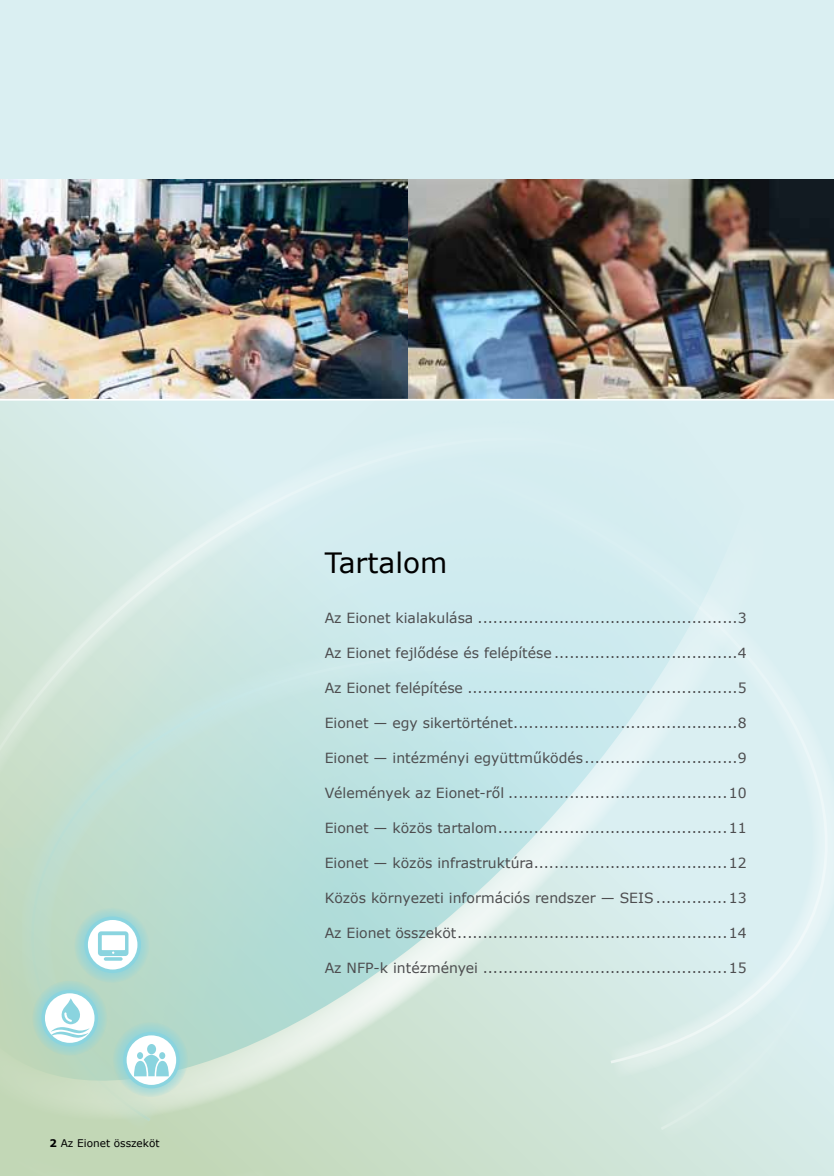
<style>
.page{position:relative;width:834px;height:1176px;background:#fff}
.page>*{position:absolute;margin:0;border:0;box-sizing:border-box;transform-origin:0 0}
.t1{font:28px "Verdana";color:#000}
.t2{font:14px "Verdana";color:#4d4d4f}
.t3{font:10.5px "Verdana";color:#000}
.s1{font-weight:700}
</style>
<div class="page">
<div style="left:0;top:0;width:833px;height:1176px;background:#daeff2"></div>
<img style="left:0;top:179px;width:833px;height:986px">
<svg style="left:32px;top:980px;width:75px;height:75px;background:#a6d5cb"></svg>
<svg style="left:43px;top:991px;width:53px;height:53px"></svg>
<div style="left:41px;top:990px;width:57px;height:56px;border:4px solid #8ad4df;border-radius:50%"></div>
<svg style="left:50px;top:998px;width:40px;height:40px;background:#d9f1f4"></svg>
<svg style="left:74px;top:908px;width:75px;height:74px;background:#a6d6cf"></svg>
<svg style="left:86px;top:918px;width:53px;height:53px"></svg>
<div style="left:84px;top:916px;width:57px;height:57px;border:4px solid #8ad4df;border-radius:50%"></div>
<svg style="left:98px;top:931px;width:30px;height:29px"></svg>
<svg style="left:113px;top:1022px;width:75px;height:75px;background:#aad8d1"></svg>
<svg style="left:125px;top:1033px;width:53px;height:53px"></svg>
<div style="left:123px;top:1032px;width:57px;height:56px;border:4px solid #8ad4df;border-radius:50%"></div>
<div style="left:147px;top:1044px;width:9px;height:10px;background:#8ad4df;border-radius:50%"></div>
<div style="left:159px;top:1052px;width:6px;height:7px;background:#8ad4df;border-radius:50%"></div>
<svg style="left:134px;top:1054px;width:35px;height:22px"></svg>
<div style="left:137px;top:1052px;width:6px;height:7px;background:#8ad4df;border-radius:50%"></div>
<p class="t3" style="left:50px;top:1136px;width:111px"><span class="s1">2</span> Az Eionet összeköt</p>
<p class="t1" style="left:324px;top:545px;width:124px">Tartalom</p>
<p class="t2" style="left:324px;top:609px;width:423px">Az Eionet kialakulása ...................................................3</p>
<p class="t2" style="left:324px;top:644px;width:423px">Az Eionet fejlődése és felépítése ....................................4</p>
<p class="t2" style="left:324px;top:679px;width:423px">Az Eionet felépítése .....................................................5</p>
<p class="t2" style="left:324px;top:714px;width:423px">Eionet — egy sikertörténet............................................8</p>
<p class="t2" style="left:324px;top:749px;width:423px">Eionet — intézményi együttműködés..............................9</p>
<p class="t2" style="left:324px;top:784px;width:423px">Vélemények az Eionet-ről ...........................................10</p>
<p class="t2" style="left:324px;top:819px;width:423px">Eionet — közös tartalom.............................................11</p>
<p class="t2" style="left:324px;top:854px;width:423px">Eionet — közös infrastruktúra......................................12</p>
<p class="t2" style="left:324px;top:889px;width:423px">Közös környezeti információs rendszer — SEIS ..............13</p>
<p class="t2" style="left:324px;top:924px;width:423px">Az Eionet összeköt.....................................................14</p>
<p class="t2" style="left:324px;top:959px;width:423px">Az NFP-k intézményei ................................................15</p>
</div>
